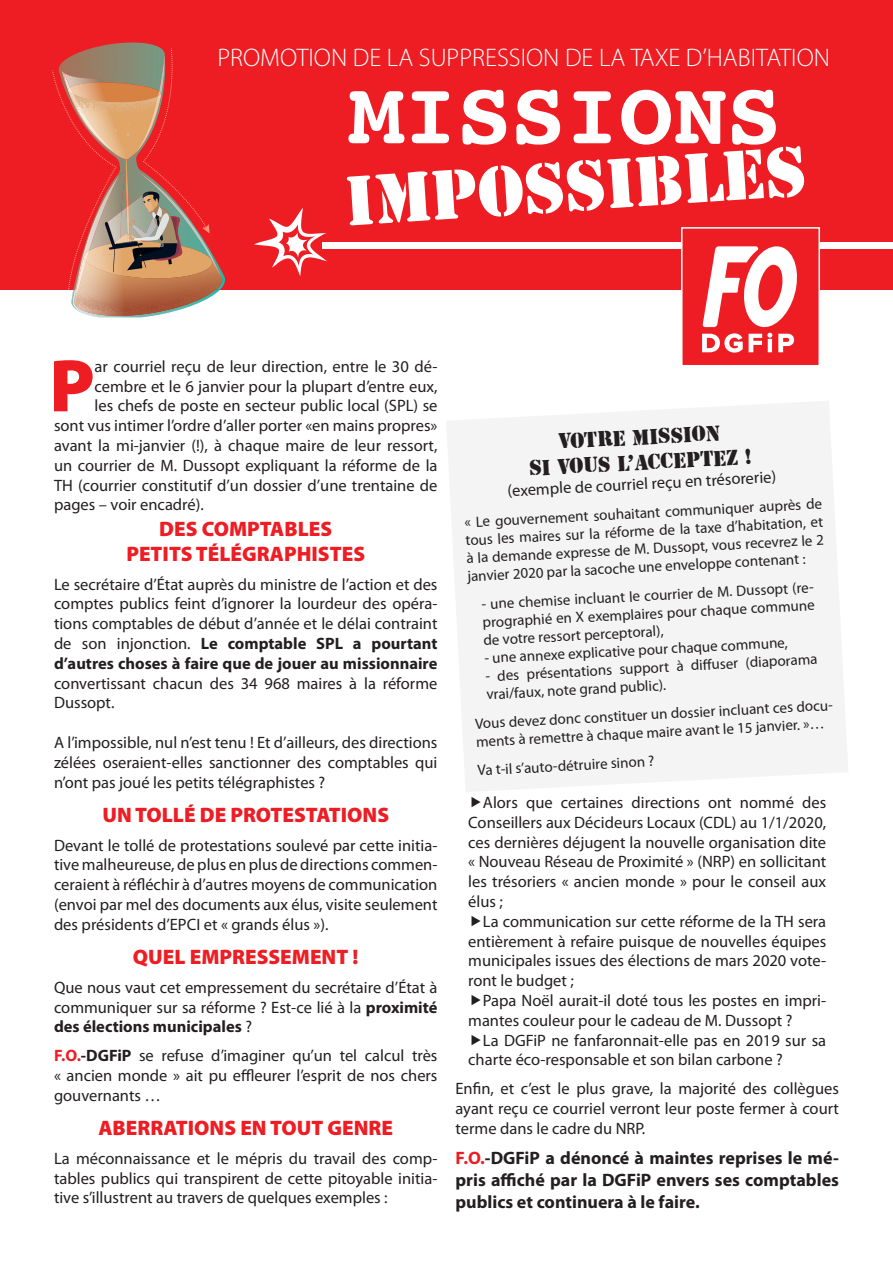
<style>
.page{position:relative;width:893px;height:1263px;background:#fff}
.page>*{position:absolute;margin:0;border:0;box-sizing:border-box;transform-origin:0 0}
.t1{font:700 89.85px "Courier";color:#fff}
.t2{font:900 75.3px "Myriad Pro";color:#ee1d23}
.t3{font:69.6px "Stenford Black DB";color:#fff}
.t4{font:300 25.5px "Myriad Pro";color:#fff}
.t5{font:900 21px "Myriad Pro";color:#ee1d23}
.t6{font:21px "Stenford Black DB";color:#231f20}
.t7{font:700 18px/21.6px "Myriad Pro";color:#231f20;text-align:justify}
.t8{font:16.5px/19.8px "Myriad Pro";color:#231f20;text-align:justify}
.t9{font:15px/18px "Myriad Pro";color:#231f20}
.s1{font-weight:700}
.s2{font-weight:700;color:#ee1d23}
.s3{color:#ee1d23}
</style>
<div class="page">
<svg style="left:447px;top:401px;width:401px;height:391px;fill:#f4f4f4"></svg>
<div style="left:0;top:0;width:893px;height:289px;background:#ee1d23"></div>
<img style="left:129px;top:316px;width:22px;height:1px">
<img style="left:92px;top:316px;width:37px;height:1px">
<div style="left:322px;top:243px;width:571px;height:6px;background:#fff"></div>
<svg style="left:254px;top:208px;width:73px;height:68px"></svg>
<svg style="left:52px;top:42px;width:171px;height:274px"></svg>
<div style="left:682px;top:228px;width:137px;height:138px;background:#ee1d23"></div>
<svg style="left:702px;top:333px;width:41px;height:20px"></svg>
<svg style="left:749px;top:333px;width:23px;height:19px"></svg>
<svg style="left:778px;top:334px;width:16px;height:18px"></svg>
<svg style="left:702px;top:246px;width:95px;height:81px"></svg>
<div style="left:681px;top:227px;width:139px;height:139px;border:2px solid #fff"></div>
<h3 class="t4" style="left:217px;top:42px;width:614px">PROMOTION DE LA SUPPRESSION DE LA TAXE D’HABITATION</h3>
<h1 class="t1" style="left:350px;top:43px;width:433px">MISSIONS</h1>
<h3 class="t3" style="left:342px;top:160px;width:463px;rotate:-4deg">IMPOSSIBLES</h3>
<p class="t2" style="left:49px;top:343px;width:47px">P</p>
<p class="t8" style="left:95px;top:356px;width:344px">ar courriel reçu de leur direction, entre le 30 dé-</p>
<p class="t8" style="left:95px;top:376px;width:344px">cembre et le 6 janvier pour la plupart d’entre eux,</p>
<p class="t8" style="left:95px;top:396px;width:344px">les chefs de poste en secteur public local (SPL) se</p>
<p class="t8" style="left:54px;top:415px;width:385px">sont vus intimer l’ordre d’aller porter «en mains propres»</p>
<p class="t8" style="left:54px;top:435px;width:385px">avant la mi-janvier (!), à chaque maire de leur ressort,</p>
<p class="t8" style="left:54px;top:455px;width:385px">un courrier de M. Dussopt expliquant la réforme de la</p>
<p class="t8" style="left:54px;top:475px;width:385px">TH (courrier constitutif d’un dossier d’une trentaine de</p>
<p class="t8" style="left:54px;top:495px;width:151px">pages – voir encadré).</p>
<p class="t5" style="left:159px;top:516px;width:174px">DES COMPTABLES</p>
<p class="t5" style="left:126px;top:542px;width:240px">PETITS TÉLÉGRAPHISTES</p>
<p class="t8" style="left:54px;top:574px;width:385px">Le secrétaire d’État auprès du ministre de l’action et des comptes publics feint d’ignorer la lourdeur des opéra&shy;tions comptables de début d’année et le délai contraint de son injonction. <span class="s1">Le comptable SPL a pourtant d’autres choses à faire que de jouer au missionnaire </span>convertissant chacun des 34 968 maires à la réforme Dussopt.</p>
<p class="t8" style="left:54px;top:732px;width:385px">A l’impossible, nul n’est tenu ! Et d’ailleurs, des directions zélées oseraient-elles sanctionner des comptables qui n’ont pas joué les petits télégraphistes ?</p>
<p class="t5" style="left:102px;top:803px;width:288px">UN TOLLÉ DE PROTESTATIONS</p>
<p class="t8" style="left:54px;top:835px;width:385px">Devant le tollé de protestations soulevé par cette initia&shy;tive malheureuse, de plus en plus de directions commen&shy;ceraient à réfléchir à d’autres moyens de communication (envoi par mel des documents aux élus, visite seulement des présidents d’EPCI et « grands élus »).</p>
<p class="t5" style="left:133px;top:945px;width:227px">QUEL EMPRESSEMENT !</p>
<p class="t8" style="left:54px;top:977px;width:385px">Que nous vaut cet empressement du secrétaire d’État à communiquer sur sa réforme ? Est-ce lié à la <span class="s1">proximité des élections municipales</span> ?</p>
<p class="t8" style="left:54px;top:1045px;width:385px"><span class="s2">F.O.</span><span class="s1">-DGFiP</span> se refuse d’imaginer qu’un tel calcul très « ancien monde » ait pu effleurer l’esprit de nos chers gouvernants …</p>
<p class="t5" style="left:98px;top:1116px;width:296px">ABERRATIONS EN TOUT GENRE</p>
<p class="t8" style="left:54px;top:1148px;width:385px">La méconnaissance et le mépris du travail des comp&shy;tables publics qui transpirent de cette pitoyable initia&shy;tive s’illustrent au travers de quelques exemples :</p>
<p class="t6" style="left:558px;top:428px;width:164px;rotate:-3deg">VOTRE MISSION</p>
<p class="t6" style="left:529px;top:455px;width:224px;rotate:-3deg">SI VOUS L’ACCEPTEZ !</p>
<p class="t8" style="left:507px;top:480px;width:271px;rotate:-3deg">(exemple de courriel reçu en trésorerie)</p>
<p class="t9" style="left:464px;top:513px;width:359px;text-align:justify;rotate:-3deg">« Le gouvernement souhaitant communiquer auprès de tous les maires sur la réforme de la taxe d’habitation, et à la demande expresse de M. Dussopt, vous recevrez le 2 janvier 2020 par la sacoche une enveloppe contenant :</p>
<p class="t9" style="left:481px;top:595px;width:337px;rotate:-3deg">- une chemise incluant le courrier de M. Dussopt (re&shy;prographié en X exemplaires pour chaque commune de votre ressort perceptoral),</p>
<p class="t9" style="left:484px;top:649px;width:305px;rotate:-3deg">- une annexe explicative pour chaque commune,</p>
<p class="t9" style="left:485px;top:667px;width:334px;rotate:-3deg">- des présentations support à diff user (diaporama vrai/faux, note grand public).</p>
<p class="t9" style="left:475px;top:714px;width:362px;rotate:-3deg">Vous devez donc constituer un dossier incluant ces docu&shy;ments à remettre à chaque maire avant le 15 janvier. »…</p>
<p class="t9" style="left:477px;top:761px;width:178px;rotate:-3deg">Va t-il s’auto-détruire sinon ?</p>
<p class="t8" style="left:468px;top:792px;width:359px;text-indent:15px">Alors que certaines directions ont nommé des Conseillers aux Décideurs Locaux (CDL) au 1/1/2020, ces dernières déjugent la nouvelle organisation dite « Nouveau Réseau de Proximité » (NRP) en sollicitant les trésoriers « ancien monde » pour le conseil aux élus ;</p>
<p class="t8" style="left:468px;top:911px;width:359px;text-indent:15px">La communication sur cette réforme de la TH sera entièrement à refaire puisque de nouvelles équipes municipales issues des élections de mars 2020 vote&shy;ront le budget ;</p>
<p class="t8" style="left:468px;top:990px;width:359px;text-indent:15px">Papa Noël aurait-il doté tous les postes en impri&shy;mantes couleur pour le cadeau de M. Dussopt ?</p>
<p class="t8" style="left:468px;top:1030px;width:359px;text-indent:15px">La DGFiP ne fanfaronnait-elle pas en 2019 sur sa charte éco-responsable et son bilan carbone ?</p>
<p class="t8" style="left:455px;top:1078px;width:385px">Enfin, et c’est le plus grave, la majorité des collègues ayant reçu ce courriel verront leur poste fermer à court terme dans le cadre du NRP.</p>
<p class="t7" style="left:455px;top:1147px;width:385px"><span class="s3">F.O.</span>-DGFiP a dénoncé à maintes reprises le mé&shy;pris affiché par la DGFiP envers ses comptables publics et continuera à le faire.</p>
</div>
